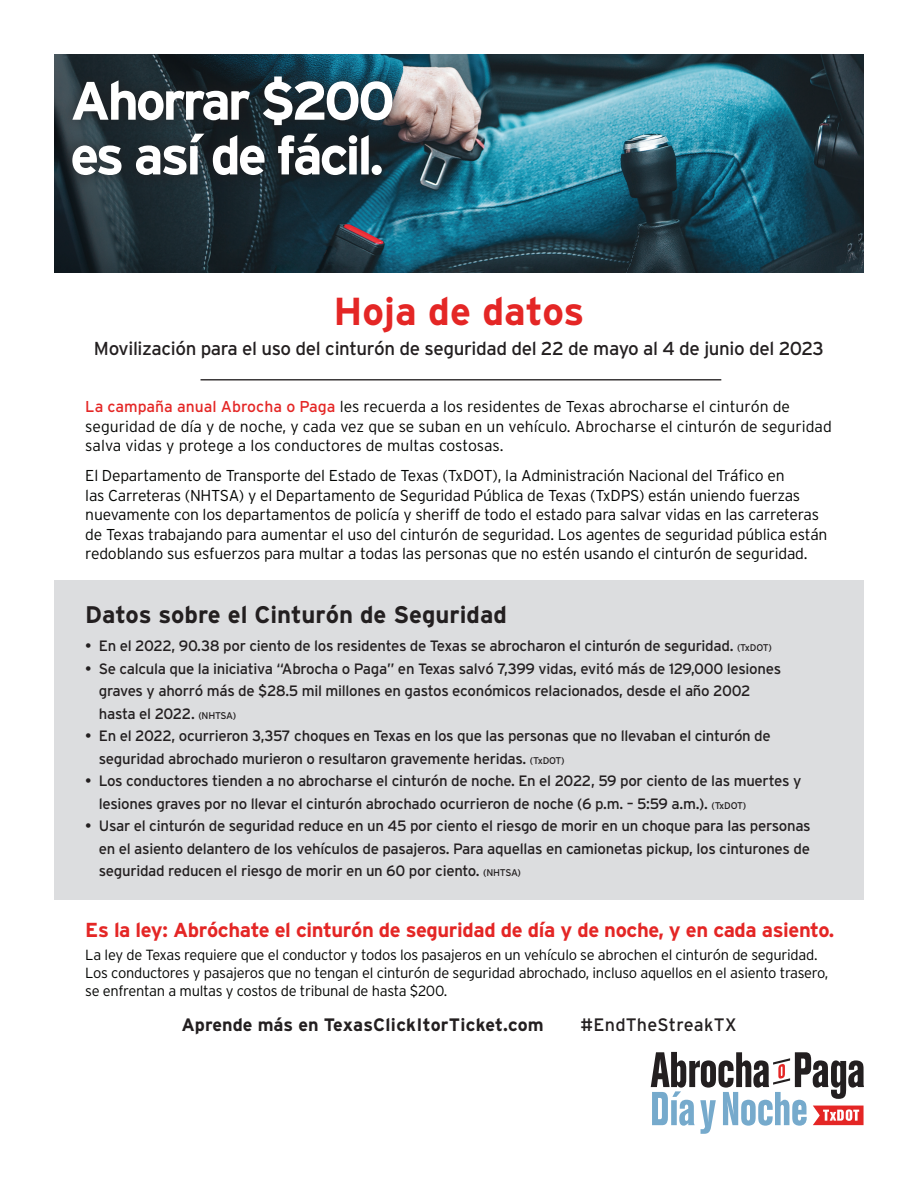
<style>
.page{position:relative;width:918px;height:1188px;background:#fff}
.page>*{position:absolute;margin:0;border:0;box-sizing:border-box;transform-origin:0 0}
.t1{font:700 54px/54.8px "Interstate";letter-spacing:-.06em;color:#fff}
.t2{font:700 39px "Interstate";color:#e42625}
.t3{font:700 24px "Interstate";color:#231f20}
.t4{font:700 20.25px "Interstate";letter-spacing:-.02em;color:#e42625}
.t5{font:18.75px "Interstate";letter-spacing:-.02em;color:#231f20}
.t6{font:700 18px "Interstate";letter-spacing:.005em;color:#231f20}
.t7{font:18px "Interstate";letter-spacing:.015em;color:#231f20}
.t8{font:300 15.75px/19.5px "Interstate";letter-spacing:-.015em;color:#040503}
.t9{font:15px/22.5px "Interstate";letter-spacing:-.02em;color:#231f20}
.t10{font:300 14.7px/18px "Interstate";letter-spacing:-.02em;color:#040503}
.s1{font-weight:400;color:#e42625}
.s2{font-size:9.75px}
</style>
<div class="page">
<svg style="left:651px;top:1052px;width:213px;height:82px"></svg>
<hr style="left:201px;top:379px;width:520px;height:1px;background:#231f20">
<div style="left:54px;top:580px;width:810px;height:320px;background:#dcdddf"></div>
<img style="left:278px;top:54px;width:586px;height:219px">
<svg style="left:54px;top:54px;width:224px;height:219px;background:#1c2a31"></svg>
<div style="left:59px;top:63px;width:346px;height:125px;background:#231f20;opacity:.75"></div>
<p class="t1" style="left:70px;top:73px;width:326px">Ahorrar $200 es así de fácil.</p>
<p class="t2" style="left:333px;top:289px;width:253px">Hoja de datos</p>
<p class="t5" style="left:94px;top:338px;width:732px">Movilización para el uso del cinturón de seguridad del 22 de mayo al 4 de junio del 2023</p>
<p class="t8" style="left:85px;top:397px;width:748px"><span class="s1">La campaña anual Abrocha o Paga</span> les recuerda a los residentes de Texas abrocharse el cinturón de seguridad de día y de noche, y cada vez que se suban en un vehículo. Abrocharse el cinturón de seguridad salva vidas y protege a los conductores de multas costosas.</p>
<p class="t8" style="left:85px;top:466px;width:744px">El Departamento de Transporte del Estado de Texas (TxDOT), la Administración Nacional del Tráfico en<br>las Carreteras (NHTSA) y el Departamento de Seguridad Pública de Texas (TxDPS) están uniendo fuerzas nuevamente con los departamentos de policía y sheriff de todo el estado para salvar vidas en las carreteras de Texas trabajando para aumentar el uso del cinturón de seguridad. Los agentes de seguridad pública están redoblando sus esfuerzos para multar a todas las personas que no estén usando el cinturón de seguridad.</p>
<p class="t3" style="left:85px;top:601px;width:423px">Datos sobre el Cinturón de Seguridad</p>
<p class="t9" style="left:85px;top:635px;width:688px">• En el 2022, 90.38 por ciento de los residentes de Texas se abrocharon el cinturón de seguridad. <span class="s2">(TxDOT)</span></p>
<p class="t9" style="left:99px;top:657px;width:684px;text-indent:-13px">• Se calcula que la iniciativa “Abrocha o Paga” en Texas salvó 7,399 vidas, evitó más de 129,000 lesiones graves y ahorró más de $28.5 mil millones en gastos económicos relacionados, desde el año 2002 hasta el 2022. <span class="s2">(NHTSA)</span></p>
<p class="t9" style="left:99px;top:725px;width:674px;text-indent:-13px">• En el 2022, ocurrieron 3,357 choques en Texas en los que las personas que no llevaban el cinturón de seguridad abrochado murieron o resultaron gravemente heridas. <span class="s2">(TxDOT)</span></p>
<p class="t9" style="left:99px;top:770px;width:704px;text-indent:-13px">• Los conductores tienden a no abrocharse el cinturón de noche. En el 2022, 59 por ciento de las muertes y lesiones graves por no llevar el cinturón abrochado ocurrieron de noche (6 p.m. – 5:59 a.m.). <span class="s2">(TxDOT)</span></p>
<p class="t9" style="left:99px;top:815px;width:713px;text-align:justify;text-indent:-13px">• Usar el cinturón de seguridad reduce en un 45 por ciento el riesgo de morir en un choque para las personas en el asiento delantero de los vehículos de pasajeros. Para aquellas en camionetas pickup, los cinturones de seguridad reducen el riesgo de morir en un 60 por ciento. <span class="s2">(NHTSA)</span></p>
<p class="t4" style="left:85px;top:918px;width:751px">Es la ley: Abróchate el cinturón de seguridad de día y de noche, y en cada asiento.</p>
<p class="t10" style="left:85px;top:946px;width:745px">La ley de Texas requiere que el conductor y todos los pasajeros en un vehículo se abrochen el cinturón de seguridad.<br>Los conductores y pasajeros que no tengan el cinturón de seguridad abrochado, incluso aquellos en el asiento trasero, se enfrentan a multas y costos de tribunal de hasta $200.</p>
<p class="t6" style="left:181px;top:1015px;width:364px">Aprende más en TexasClickItorTicket.com</p>
<p class="t7" style="left:581px;top:1015px;width:157px">#EndTheStreakTX</p>
</div>
